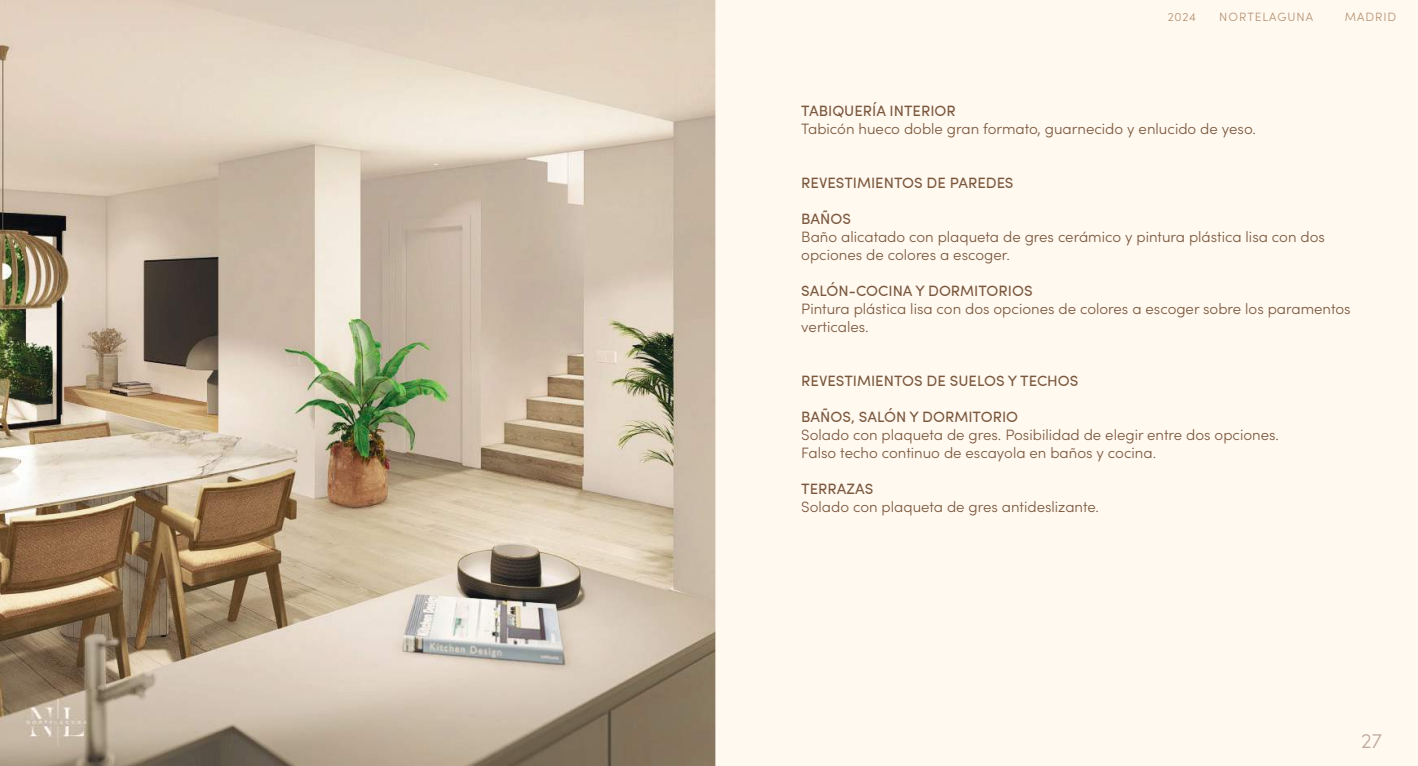
<style>
.page{position:relative;width:1418px;height:766px;background:#fff}
.page>*{position:absolute;margin:0;border:0;box-sizing:border-box;transform-origin:0 0}
.t1{font:300 20.8px "Sofia Pro";color:#beab9d}
.t2{font:300 15px/18px "Sofia Pro";color:#7a573d}
.t3{font:15px "Sofia Pro";color:#7a573d}
.t4{font:300 12px "Sofia Pro";letter-spacing:.08em;color:#b49071}
</style>
<div class="page">
<div style="left:0;top:0;width:1417px;height:765px;background:#fff9f0"></div>
<img style="left:0;top:0;width:715px;height:765px">
<img style="left:0;top:689px;width:113px;height:76px">
<p class="t4" style="left:1167px;top:10px;width:30px">2024</p>
<p class="t4" style="left:1219px;top:10px;width:95px">NORTELAGUNA</p>
<p class="t4" style="left:1344px;top:10px;width:53px">MADRID</p>
<p class="t3" style="left:801px;top:101px;width:156px">TABIQUERÍA INTERIOR</p>
<p class="t2" style="left:801px;top:119px;width:456px">Tabicón hueco doble gran formato, guarnecido y enlucido de yeso.</p>
<p class="t3" style="left:801px;top:173px;width:214px">REVESTIMIENTOS DE PAREDES</p>
<p class="t3" style="left:801px;top:209px;width:51px">BAÑOS</p>
<p class="t2" style="left:801px;top:227px;width:525px">Baño alicatado con plaqueta de gres cerámico y pintura plástica lisa con dos opciones de colores a escoger.</p>
<p class="t3" style="left:801px;top:281px;width:233px">SALÓN-COCINA Y DORMITORIOS</p>
<p class="t2" style="left:801px;top:299px;width:551px">Pintura plástica lisa con dos opciones de colores a escoger sobre los paramentos verticales.</p>
<p class="t3" style="left:801px;top:371px;width:279px">REVESTIMIENTOS DE SUELOS Y TECHOS</p>
<p class="t3" style="left:801px;top:407px;width:218px">BAÑOS, SALÓN Y DORMITORIO</p>
<p class="t2" style="left:801px;top:425px;width:479px">Solado con plaqueta de gres. Posibilidad de elegir entre dos opciones.<br>Falso techo continuo de escayola en baños y cocina.</p>
<p class="t3" style="left:801px;top:479px;width:73px">TERRAZAS</p>
<p class="t2" style="left:801px;top:497px;width:299px">Solado con plaqueta de gres antideslizante.</p>
<h1 class="t1" style="left:1361px;top:728px;width:22px">27</h1>
</div>
